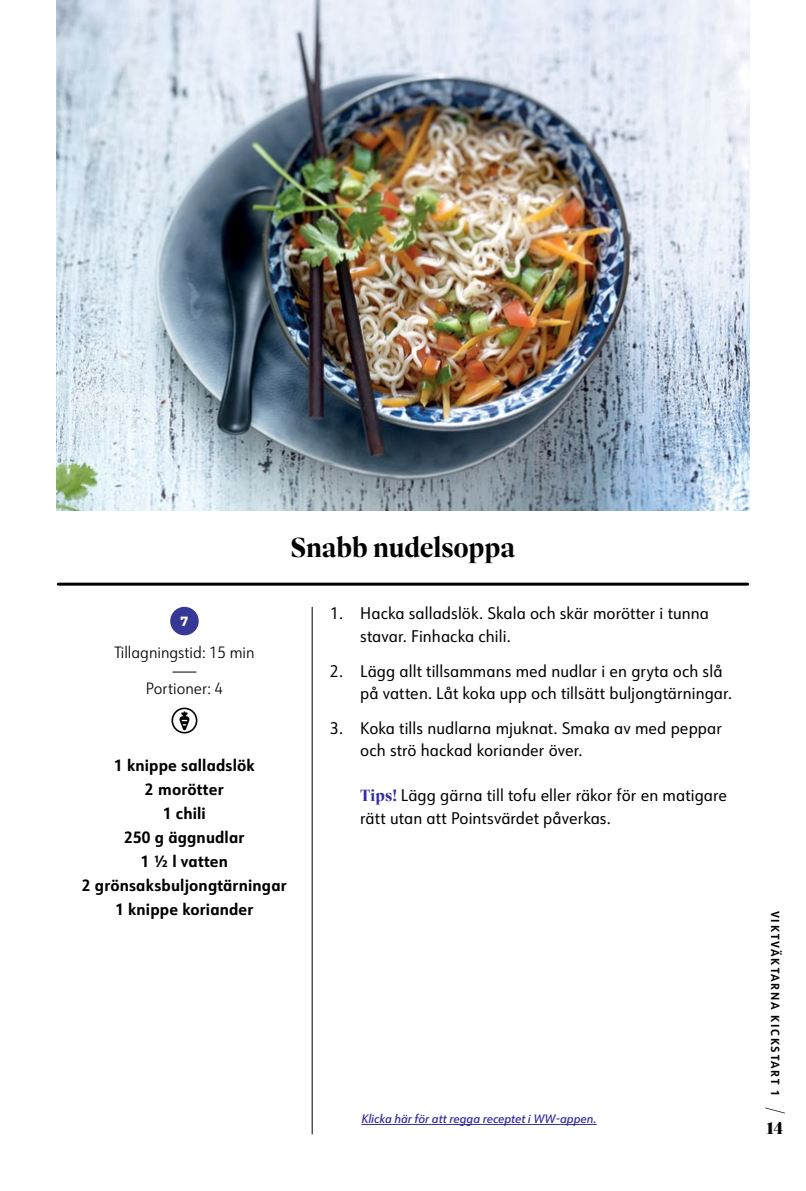
<style>
.page{position:relative;width:806px;height:1191px;background:#fff}
.page>*{position:absolute;margin:0;border:0;box-sizing:border-box;transform-origin:0 0}
.t1{font:700 28px "Dashiell Fine";letter-spacing:-.005em;color:#000}
.t2{font:800 18px "Dashiell Fine";color:#000}
.t3{font:16.4px/22.6px "URW Form Semi Cond";letter-spacing:.005em;color:#000}
.t4{font:700 16px/24px "URW Form Semi Cond";letter-spacing:.01em;color:#000;text-align:center}
.t5{font:300 16px "URW Form Semi Cond";color:#000}
.t6{font:700 14px "National 2";color:#fff}
.t7{font:italic 500 12px "URW Form Semi Cond";color:#322da0}
.t8{font:700 11.6px "URW Form Semi Cond";letter-spacing:.15em;color:#000}
.s1{font-family:"Dashiell Fine";font-weight:700;color:#322da0}
.s2{font-family:"Dashiell Fine";font-weight:800;font-size:23px}
</style>
<div class="page">
<img style="left:57px;top:0;width:691px;height:510px">
<svg style="left:171px;top:707px;width:26px;height:26px"></svg>
<div style="left:170px;top:607px;width:29px;height:28px;background:#373896;border-radius:50%"></div>
<hr style="left:58px;top:582px;width:689px;height:3px;background:#000">
<hr style="left:311px;top:607px;width:1px;height:527px;background:#000">
<svg style="left:172px;top:671px;width:24px;height:1px"></svg>
<hr style="left:361px;top:1124px;width:235px;height:1px;background:#322da0">
<h1 class="t1" style="left:290px;top:530px;width:226px">Snabb nudelsoppa</h1>
<p class="t6" style="left:180px;top:612px;width:9px">7</p>
<p class="t3" style="left:360px;top:602px;width:350px;text-indent:-30px">1. Hacka salladslök. Skala och skär morötter i tunna stavar. Finhacka chili.</p>
<p class="t3" style="left:360px;top:659px;width:373px;text-indent:-30px">2. Lägg allt tillsammans med nudlar i en gryta och slå på vatten. Låt koka upp och tillsätt buljongtärningar.</p>
<p class="t3" style="left:360px;top:716px;width:363px;text-indent:-30px">3. Koka tills nudlarna mjuknat. Smaka av med peppar och strö hackad koriander över.</p>
<p class="t3" style="left:360px;top:783px;width:368px"><span class="s1">Tips!</span> Lägg gärna till tofu eller räkor för en matigare rätt utan att Pointsvärdet påverkas.</p>
<p class="t5" style="left:114px;top:641px;width:141px">Tillagningstid: 15 min</p>
<p class="t5" style="left:146px;top:677px;width:79px">Portioner: 4</p>
<p class="t4" style="left:82px;top:753px;width:206px">1 knippe salladslök<br>2 morötter<br>1 chili<br>250 g äggnudlar<br>1 ½ l vatten<br>2 grönsaksbuljongtärningar<br>1 knippe koriander</p>
<p class="t7" style="left:361px;top:1110px;width:237px">Klicka här för att regga receptet i WW-appen.</p>
<p class="t8" style="left:783px;top:910px;width:204px;rotate:90deg">VIKTVÄKTARNA KICKSTART 1 <span class="s2">/</span></p>
<p class="t2" style="left:765px;top:1117px;width:18px">14</p>
</div>
